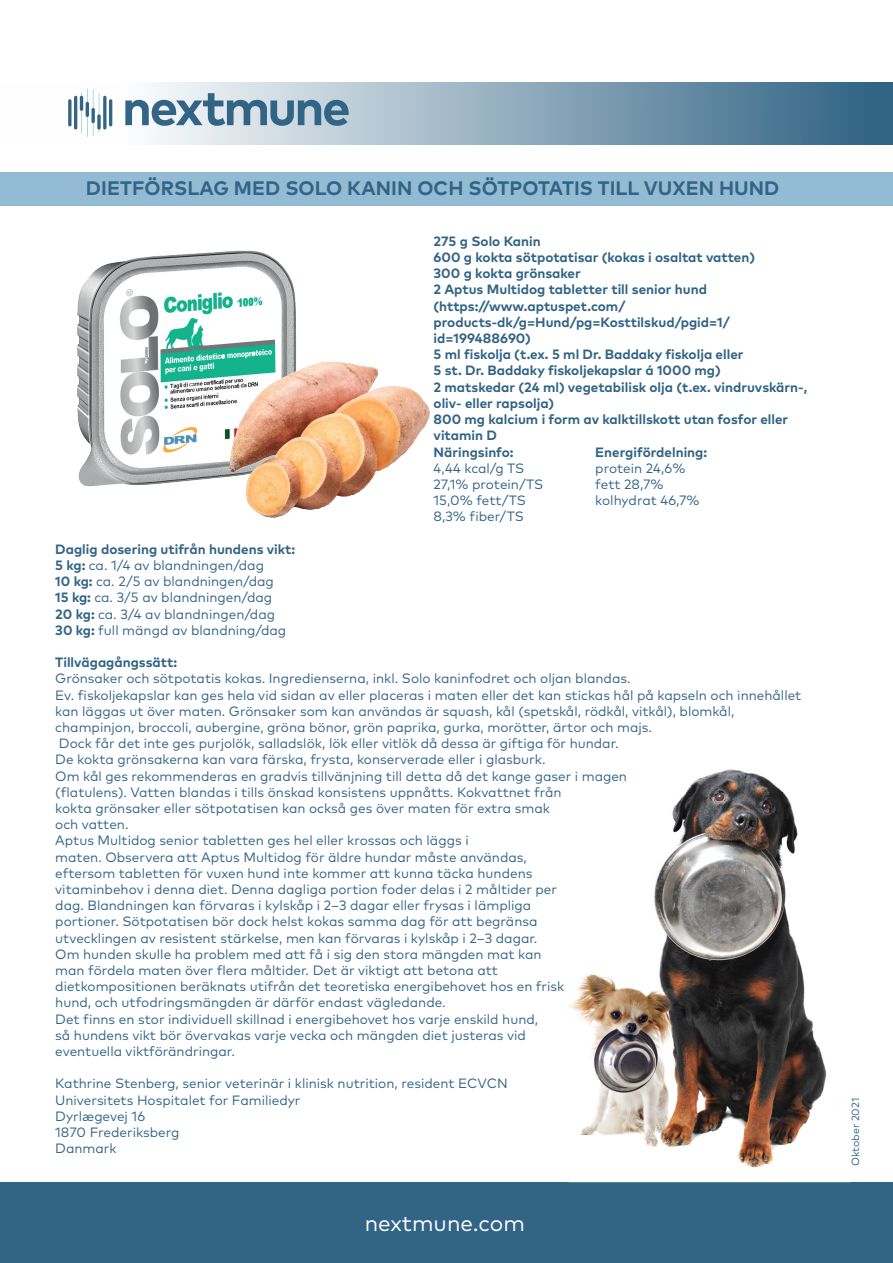
<style>
.page{position:relative;width:893px;height:1263px;background:#fff}
.page>*{position:absolute;margin:0;border:0;box-sizing:border-box;transform-origin:0 0}
.t1{font:22.5px "FF Mark Pro";color:#fff}
.t2{font:700 19.5px "FF Mark Pro";letter-spacing:.005em;color:#326485}
.t3{font:13.5px/16.2px "FF Mark Pro";color:#326485}
.t4{font:700 13.5px/16.2px "FF Mark Pro";color:#326485}
.t5{font:10.5px "FF Mark Pro";color:#326485}
.s1{font-weight:400}
.s2{font-weight:700}
</style>
<div class="page">
<div style="left:0;top:82px;width:893px;height:63px;background:linear-gradient(to right,#fff,#316384)"></div>
<div style="left:0;top:172px;width:893px;height:33px;background:#94bbd4"></div>
<svg style="left:125px;top:93px;width:224px;height:33px;background:#92adbe"></svg>
<svg style="left:81px;top:89px;width:19px;height:48px"></svg>
<hr style="left:103px;top:96px;width:3px;height:33px;background:#326485;border-radius:2px">
<hr style="left:74px;top:96px;width:3px;height:33px;background:#326485;border-radius:2px">
<hr style="left:80px;top:96px;width:3px;height:15px;background:#326485;border-radius:2px">
<hr style="left:86px;top:102px;width:3px;height:15px;background:#326485;border-radius:2px">
<svg style="left:91px;top:108px;width:4px;height:15px"></svg>
<svg style="left:97px;top:114px;width:4px;height:16px"></svg>
<hr style="left:68px;top:99px;width:3px;height:27px;background:#326485;border-radius:2px">
<hr style="left:109px;top:99px;width:3px;height:27px;background:#326485;border-radius:2px">
<div style="left:0;top:1182px;width:893px;height:81px;background:#326485"></div>
<img style="left:568px;top:769px;width:259px;height:399px">
<img style="left:77px;top:250px;width:219px;height:237px">
<img style="left:229px;top:361px;width:200px;height:157px">
<p class="t2" style="left:86px;top:173px;width:695px">DIETFÖRSLAG MED SOLO KANIN OCH SÖTPOTATIS TILL VUXEN HUND</p>
<p class="t4" style="left:434px;top:232px;width:109px">275 g Solo Kanin</p>
<p class="t4" style="left:434px;top:248px;width:323px">600 g kokta sötpotatisar (kokas i osaltat vatten)</p>
<p class="t4" style="left:434px;top:264px;width:149px">300 g kokta grönsaker</p>
<p class="t4" style="left:434px;top:280px;width:275px">2 Aptus Multidog tabletter till senior hund (https://www.aptuspet.com/</p>
<p class="t4" style="left:434px;top:313px;width:298px">products-dk/g=Hund/pg=Kosttilskud/pgid=1/ id=199488690)</p>
<p class="t4" style="left:434px;top:345px;width:311px">5 ml fiskolja (t.ex. 5 ml Dr. Baddaky fiskolja eller</p>
<p class="t4" style="left:434px;top:361px;width:289px">5 st. Dr. Baddaky fiskoljekapslar á 1000 mg)</p>
<p class="t4" style="left:434px;top:378px;width:375px">2 matskedar (24 ml) vegetabilisk olja (t.ex. vindruvskärn-, oliv- eller rapsolja)</p>
<p class="t4" style="left:434px;top:410px;width:356px">800 mg kalcium i form av kalktillskott utan fosfor eller vitamin D</p>
<p class="t4" style="left:434px;top:442px;width:81px">Näringsinfo:</p>
<p class="t4" style="left:595px;top:442px;width:113px">Energifördelning:</p>
<p class="t3" style="left:434px;top:459px;width:92px">4,44 kcal/g TS</p>
<p class="t3" style="left:595px;top:459px;width:92px">protein 24,6%</p>
<p class="t3" style="left:434px;top:475px;width:111px">27,1% protein/TS</p>
<p class="t3" style="left:595px;top:475px;width:70px">fett 28,7%</p>
<p class="t3" style="left:434px;top:491px;width:94px">15,0% fett/TS</p>
<p class="t3" style="left:595px;top:491px;width:106px">kolhydrat 46,7%</p>
<p class="t3" style="left:434px;top:507px;width:92px">8,3% fiber/TS</p>
<p class="t4" style="left:55px;top:540px;width:241px">Daglig dosering utifrån hundens vikt:<br>5 kg: <span class="s1">ca. 1/4 av blandningen/dag</span></p>
<p class="t3" style="left:55px;top:572px;width:220px"><span class="s2">10 kg:</span> ca. 2/5 av blandningen/dag</p>
<p class="t3" style="left:55px;top:588px;width:218px"><span class="s2">15 kg:</span> ca. 3/5 av blandningen/dag</p>
<p class="t3" style="left:55px;top:605px;width:221px"><span class="s2">20 kg:</span> ca. 3/4 av blandningen/dag</p>
<p class="t3" style="left:55px;top:621px;width:232px"><span class="s2">30 kg:</span> full mängd av blandning/dag</p>
<p class="t3" style="left:55px;top:653px;width:577px"><span class="s2">Tillvägagångssätt:<br></span>Grönsaker och sötpotatis kokas. Ingredienserna, inkl. Solo kaninfodret och oljan blandas.</p>
<p class="t3" style="left:55px;top:686px;width:747px">Ev. fiskoljekapslar kan ges hela vid sidan av eller placeras i maten eller det kan stickas hål på kapseln och innehållet kan läggas ut över maten. Grönsaker som kan användas är squash, kål (spetskål, rödkål, vitkål), blomkål, champinjon, broccoli, aubergine, gröna bönor, grön paprika, gurka, morötter, ärtor och majs.<br>Dock får det inte ges purjolök, salladslök, lök eller vitlök då dessa är giftiga för hundar.</p>
<p class="t3" style="left:55px;top:750px;width:492px">De kokta grönsakerna kan vara färska, frysta, konserverade eller i glasburk.</p>
<p class="t3" style="left:55px;top:767px;width:573px">Om kål ges rekommenderas en gradvis tillvänjning till detta då det kange gaser i magen (flatulens). Vatten blandas i tills önskad konsistens uppnåtts. Kokvattnet från<br>kokta grönsaker eller sötpotatisen kan också ges över maten för extra smak<br>och vatten.</p>
<p class="t3" style="left:55px;top:831px;width:415px">Aptus Multidog senior tabletten ges hel eller krossas och läggs i</p>
<p class="t3" style="left:55px;top:848px;width:473px">maten. Observera att Aptus Multidog för äldre hundar måste användas,</p>
<p class="t3" style="left:55px;top:864px;width:511px">eftersom tabletten för vuxen hund inte kommer att kunna täcka hundens vitaminbehov i denna diet. Denna dagliga portion foder delas i 2 måltider per dag. Blandningen kan förvaras i kylskåp i 2–3 dagar eller frysas i lämpliga portioner. Sötpotatisen bör dock helst kokas samma dag för att begränsa utvecklingen av resistent stärkelse, men kan förvaras i kylskåp i 2–3 dagar.<br>Om hunden skulle ha problem med att få i sig den stora mängden mat kan man fördela maten över flera måltider. Det är viktigt att betona att dietkompositionen beräknats utifrån det teoretiska energibehovet hos en frisk hund, och utfodringsmängden är därför endast vägledande.</p>
<p class="t3" style="left:55px;top:1010px;width:484px">Det finns en stor individuell skillnad i energibehovet hos varje enskild hund,</p>
<p class="t3" style="left:55px;top:1026px;width:472px">så hundens vikt bör övervakas varje vecka och mängden diet justeras vid eventuella viktförändringar.</p>
<p class="t3" style="left:55px;top:1074px;width:454px">Kathrine Stenberg, senior veterinär i klinisk nutrition, resident ECVCN</p>
<p class="t3" style="left:55px;top:1091px;width:247px">Universitets Hospitalet for Familiedyr</p>
<p class="t3" style="left:55px;top:1107px;width:91px">Dyrlægevej 16</p>
<p class="t3" style="left:55px;top:1123px;width:126px">1870 Frederiksberg</p>
<p class="t3" style="left:55px;top:1139px;width:63px">Danmark</p>
<p class="t1" style="left:365px;top:1206px;width:162px">nextmune.com</p>
<p class="t5" style="left:848px;top:1166px;width:70px;rotate:-90deg">Oktober 2021</p>
</div>
